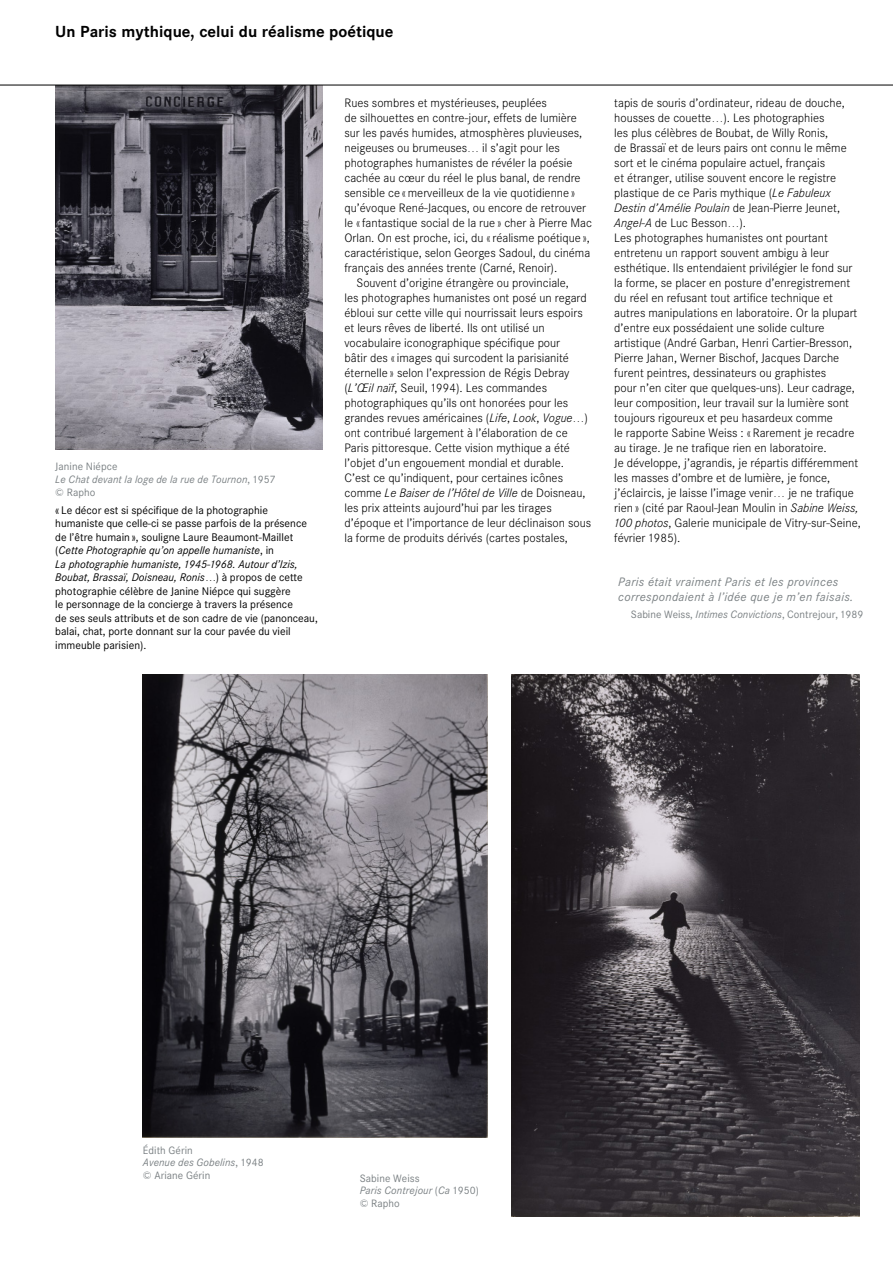
<style>
.page{position:relative;width:893px;height:1263px;background:#fff}
.page>*{position:absolute;margin:0;border:0;box-sizing:border-box;transform-origin:0 0}
.t1{font:700 15.75px "Corporate SBQ3";color:#000}
.t2{font:300 12px/15px "Corporate SBQ3";color:#000}
.t3{font:italic 12px/15px "Corporate SBQ3";letter-spacing:.025em;color:#7a8083}
.t4{font:italic 300 12px "Corporate SBQ3";color:#000}
.t5{font:10.8px/13.5px "Corporate SBQ3";color:#000}
.t6{font:10.5px/12.8px "Corporate SBQ3";letter-spacing:.005em;color:#7a8083}
.t7{font:italic 10.5px/12.8px "Corporate SBQ3";letter-spacing:.005em;color:#7a8083}
.s1{font-style:normal}
.s2{font-style:italic}
</style>
<div class="page">
<img style="left:511px;top:675px;width:348px;height:541px">
<img style="left:55px;top:86px;width:267px;height:364px">
<img style="left:143px;top:674px;width:344px;height:463px">
<hr style="left:0;top:85px;width:893px;height:1px;background:#000">
<h1 class="t1" style="left:55px;top:27px;width:340px">Un Paris mythique, celui du réalisme poétique</h1>
<p class="t7" style="left:55px;top:461px;width:222px"><span class="s1">Janine Niépce<br></span>Le Chat devant la loge de la rue de Tournon<span class="s1">, 1957 © Rapho</span></p>
<p class="t5" style="left:55px;top:504px;width:264px">« Le décor est si spécifique de la photographie humaniste que celle-ci se passe parfois de la présence de l’être humain », souligne Laure Beaumont-Maillet (<span class="s2">Cette Photographie qu’on appelle humaniste</span>, in<br><span class="s2">La photographie humaniste, 1945-1968. Autour d’Izis, Boubat, Brassaï, Doisneau, Ronis…</span>) à propos de cette photographie célèbre de Janine Niépce qui suggère<br>le personnage de la concierge à travers la présence<br>de ses seuls attributs et de son cadre de vie (panonceau, balai, chat, porte donnant sur la cour pavée du vieil immeuble parisien).</p>
<p class="t2" style="left:344px;top:96px;width:204px">Rues sombres et mystérieuses, peuplées</p>
<p class="t2" style="left:344px;top:111px;width:234px">de silhouettes en contre-jour, effets de lumière</p>
<p class="t2" style="left:344px;top:126px;width:239px">sur les pavés humides, atmosphères pluvieuses,</p>
<p class="t2" style="left:344px;top:141px;width:217px">neigeuses ou brumeuses… il s’agit pour les</p>
<p class="t2" style="left:344px;top:156px;width:229px">photographes humanistes de révéler la poésie</p>
<p class="t2" style="left:344px;top:171px;width:238px">cachée au cœur du réel le plus banal, de rendre</p>
<p class="t2" style="left:344px;top:186px;width:232px">sensible ce « merveilleux de la vie quotidienne »</p>
<p class="t2" style="left:344px;top:201px;width:243px">qu’évoque René-Jacques, ou encore de retrouver</p>
<p class="t2" style="left:344px;top:216px;width:249px">le « fantastique social de la rue » cher à Pierre Mac</p>
<p class="t2" style="left:344px;top:231px;width:247px">Orlan. On est proche, ici, du « réalisme poétique »,</p>
<p class="t2" style="left:344px;top:246px;width:247px">caractéristique, selon Georges Sadoul, du cinéma</p>
<p class="t2" style="left:344px;top:261px;width:214px">français des années trente (Carné, Renoir).</p>
<p class="t2" style="left:356px;top:276px;width:214px">Souvent d’origine étrangère ou provinciale,</p>
<p class="t2" style="left:344px;top:291px;width:244px">les photographes humanistes ont posé un regard</p>
<p class="t2" style="left:344px;top:306px;width:240px">ébloui sur cette ville qui nourrissait leurs espoirs</p>
<p class="t2" style="left:344px;top:321px;width:202px">et leurs rêves de liberté. Ils ont utilisé un</p>
<p class="t2" style="left:344px;top:336px;width:217px">vocabulaire iconographique spécifique pour</p>
<p class="t2" style="left:344px;top:351px;width:226px">bâtir des « images qui surcodent la parisianité</p>
<p class="t2" style="left:344px;top:366px;width:227px">éternelle » selon l’expression de Régis Debray</p>
<p class="t2" style="left:344px;top:381px;width:204px">(<span class="s2">L’Œil naïf</span>, Seuil, 1994). Les commandes</p>
<p class="t2" style="left:344px;top:396px;width:225px">photographiques qu’ils ont honorées pour les</p>
<p class="t2" style="left:344px;top:411px;width:245px">grandes revues américaines (<span class="s2">Life</span>, <span class="s2">Look</span>, <span class="s2">Vogue</span>…)</p>
<p class="t2" style="left:344px;top:426px;width:225px">ont contribué largement à l’élaboration de ce</p>
<p class="t2" style="left:344px;top:441px;width:227px">Paris pittoresque. Cette vision mythique a été</p>
<p class="t2" style="left:344px;top:456px;width:221px">l’objet d’un engouement mondial et durable.</p>
<p class="t2" style="left:344px;top:471px;width:220px">C’est ce qu’indiquent, pour certaines icônes</p>
<p class="t4" style="left:344px;top:489px;width:243px"><span class="s1">comme</span> Le Baiser de l’Hôtel de Ville <span class="s1">de Doisneau,</span></p>
<p class="t2" style="left:344px;top:501px;width:209px">les prix atteints aujourd’hui par les tirages</p>
<p class="t2" style="left:344px;top:516px;width:248px">d’époque et l’importance de leur déclinaison sous</p>
<p class="t2" style="left:344px;top:531px;width:225px">la forme de produits dérivés (cartes postales,</p>
<p class="t2" style="left:614px;top:96px;width:248px">tapis de souris d’ordinateur, rideau de douche, housses de couette…). Les photographies<br>les plus célèbres de Boubat, de Willy Ronis,<br>de Brassaï et de leurs pairs ont connu le même sort et le cinéma populaire actuel, français<br>et étranger, utilise souvent encore le registre plastique de ce Paris mythique (<span class="s2">Le Fabuleux Destin d’Amélie Poulain</span> de Jean-Pierre Jeunet, <span class="s2">Angel-A</span> de Luc Besson…).<br>Les photographes humanistes ont pourtant entretenu un rapport souvent ambigu à leur esthétique. Ils entendaient privilégier le fond sur la forme, se placer en posture d’enregistrement du réel en refusant tout artifice technique et autres manipulations en laboratoire. Or la plupart d’entre eux possédaient une solide culture artistique (André Garban, Henri Cartier-Bresson, Pierre Jahan, Werner Bischof, Jacques Darche furent peintres, dessinateurs ou graphistes<br>pour n’en citer que quelques-uns). Leur cadrage, leur composition, leur travail sur la lumière sont toujours rigoureux et peu hasardeux comme<br>le rapporte Sabine Weiss : « Rarement je recadre au tirage. Je ne trafique rien en laboratoire.<br>Je développe, j’agrandis, je répartis différemment les masses d’ombre et de lumière, je fonce, j’éclaircis, je laisse l’image venir… je ne trafique rien » (cité par Raoul-Jean Moulin in <span class="s2">Sabine Weiss, 100 photos</span>, Galerie municipale de Vitry-sur-Seine, février 1985).</p>
<p class="t3" style="left:618px;top:575px;width:237px">Paris était vraiment Paris et les provinces correspondaient à l’idée que je m’en faisais.</p>
<p class="t6" style="left:631px;top:609px;width:234px">Sabine Weiss, <span class="s2">Intimes Convictions</span>, Contrejour, 1989</p>
<p class="t6" style="left:143px;top:1145px;width:122px">Édith Gérin<br><span class="s2">Avenue des Gobelins</span>, 1948 © Ariane Gérin</p>
<p class="t6" style="left:360px;top:1173px;width:121px">Sabine Weiss<br><span class="s2">Paris Contrejour</span> (<span class="s2">Ca</span> 1950) © Rapho</p>
</div>
